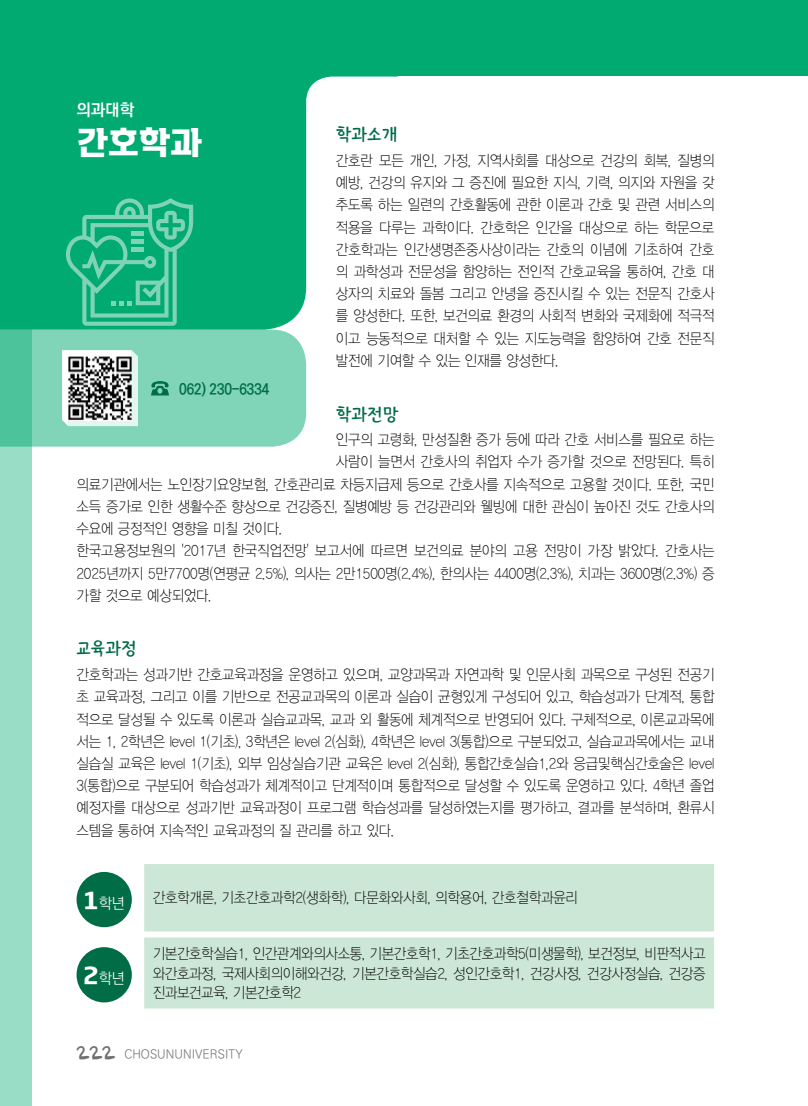
<style>
.page{position:relative;width:808px;height:1106px;background:#fff}
.page>*{position:absolute;margin:0;border:0;box-sizing:border-box;transform-origin:0 0}
.t1{font:31.5px "ROKAF Slab Serif Bold";color:#fff}
.t2{font:30px "Makgeolli";color:#727171}
.t3{font:18px "Yoon Childfundkorea";color:#006d46}
.t4{font:700 16.5px "Ko Pub Dotum";color:#fff}
.t5{font:15px/22.2px "YDVYGO31";letter-spacing:-.01em;color:#000;text-align:justify;scale:.9 1}
.t6{font:700 15px "Ko Pub Dotum";letter-spacing:-.01em;color:#006d46;scale:.9 1}
.t7{font:300 15px "Ko Pub Dotum";color:#fff}
.t8{font:300 12px "Ko Pub Dotum";color:#727171}
.s1{font-family:"ROKAF Slab Serif Bold";font-weight:400;font-size:22.5px}
</style>
<div class="page">
<div style="left:0;top:43px;width:32px;height:1063px;background:#9addc6"></div>
<div style="left:0;top:0;width:808px;height:98px;background:#00aa71"></div>
<div style="left:306px;top:77px;width:430px;height:55px;background:#fff;border-radius:25px"></div>
<div style="left:399px;top:77px;width:409px;height:55px;background:#fff"></div>
<div style="left:0;top:98px;width:306px;height:100px;background:#00aa71"></div>
<svg style="left:0;top:198px;width:306px;height:248px;background:#4bbf98"></svg>
<hr style="left:132px;top:248px;width:12px;height:4px;background:#7fd4b7">
<div style="left:132px;top:239px;width:12px;height:5px;background:#7fd4b7"></div>
<hr style="left:132px;top:231px;width:12px;height:4px;background:#7fd4b7">
<div style="left:144px;top:864px;width:570px;height:144px;background:#cce7d5"></div>
<div style="left:77px;top:872px;width:55px;height:55px;background:#006d46;border-radius:50%"></div>
<div style="left:77px;top:947px;width:55px;height:55px;background:#006d46;border-radius:50%"></div>
<p class="t4" style="left:77px;top:101px;width:59px">의과대학</p>
<p class="t3" style="left:336px;top:121px;width:63px">학과소개</p>
<p class="t5" style="left:336px;top:149px;width:422px">간호란 모든 개인, 가정, 지역사회를 대상으로 건강의 회복, 질병의 예방, 건강의 유지와 그 증진에 필요한 지식, 기력, 의지와 자원을 갖 추도록 하는 일련의 간호활동에 관한 이론과 간호 및 관련 서비스의 적용을 다루는 과학이다. 간호학은 인간을 대상으로 하는 학문으로 간호학과는 인간생명존중사상이라는 간호의 이념에 기초하여 간호 의 과학성과 전문성을 함양하는 전인적 간호교육을 통하여, 간호 대 상자의 치료와 돌봄 그리고 안녕을 증진시킬 수 있는 전문직 간호사 를 양성한다. 또한, 보건의료 환경의 사회적 변화와 국제화에 적극적 이고 능동적으로 대처할 수 있는 지도능력을 함양하여 간호 전문직 발전에 기여할 수 있는 인재를 양성한다.</p>
<p class="t3" style="left:336px;top:400px;width:64px">학과전망</p>
<p class="t5" style="left:336px;top:429px;width:422px">인구의 고령화, 만성질환 증가 등에 따라 간호 서비스를 필요로 하는</p>
<p class="t5" style="left:336px;top:451px;width:422px">사람이 늘면서 간호사의 취업자 수가 증가할 것으로 전망된다. 특히</p>
<p class="t5" style="left:77px;top:473px;width:710px">의료기관에서는 노인장기요양보험, 간호관리료 차등지급제 등으로 간호사를 지속적으로 고용할 것이다. 또한, 국민</p>
<p class="t5" style="left:77px;top:495px;width:710px">소득 증가로 인한 생활수준 향상으로 건강증진, 질병예방 등 건강관리와 웰빙에 대한 관심이 높아진 것도 간호사의</p>
<p class="t5" style="left:77px;top:517px;width:230px">수요에 긍정적인 영향을 미칠 것이다.</p>
<p class="t5" style="left:77px;top:540px;width:710px">한국고용정보원의 '2017년 한국직업전망' 보고서에 따르면 보건의료 분야의 고용 전망이 가장 밝았다. 간호사는</p>
<p class="t5" style="left:77px;top:562px;width:710px">2025년까지 5만7700명(연평균 2.5%), 의사는 2만1500명(2.4%), 한의사는 4400명(2.3%), 치과는 3600명(2.3%) 증</p>
<p class="t5" style="left:77px;top:584px;width:152px">가할 것으로 예상되었다.</p>
<p class="t3" style="left:77px;top:635px;width:62px">교육과정</p>
<p class="t5" style="left:77px;top:663px;width:710px">간호학과는 성과기반 간호교육과정을 운영하고 있으며, 교양과목과 자연과학 및 인문사회 과목으로 구성된 전공기 초 교육과정, 그리고 이를 기반으로 전공교과목의 이론과 실습이 균형있게 구성되어 있고, 학습성과가 단계적, 통합 적으로 달성될 수 있도록 이론과 실습교과목, 교과 외 활동에 체계적으로 반영되어 있다. 구체적으로, 이론교과목에 서는 1, 2학년은 level 1(기초), 3학년은 level 2(심화), 4학년은 level 3(통합)으로 구분되었고, 실습교과목에서는 교내 실습실 교육은 level 1(기초), 외부 임상실습기관 교육은 level 2(심화), 통합간호실습1,2와 응급및핵심간호술은 level 3(통합)으로 구분되어 학습성과가 체계적이고 단계적이며 통합적으로 달성할 수 있도록 운영하고 있다. 4학년 졸업 예정자를 대상으로 성과기반 교육과정이 프로그램 학습성과를 달성하였는지를 평가하고, 결과를 분석하며, 환류시 스템을 통하여 지속적인 교육과정의 질 관리를 하고 있다.</p>
<h1 class="t1" style="left:77px;top:125px;width:127px">간호학과</h1>
<p class="t6" style="left:179px;top:381px;width:102px">062) 230-6334</p>
<p class="t7" style="left:83px;top:896px;width:43px"><span class="s1">1</span>학년</p>
<p class="t5" style="left:153px;top:886px;width:474px">간호학개론, 기초간호과학2(생화학), 다문화와사회, 의학용어, 간호철학과윤리</p>
<p class="t7" style="left:83px;top:971px;width:43px"><span class="s1">2</span>학년</p>
<p class="t5" style="left:153px;top:943px;width:616px;line-height:19.5px">기본간호학실습1, 인간관계와의사소통, 기본간호학1, 기초간호과학5(미생물학), 보건정보, 비판적사고 와간호과정, 국제사회의이해와건강, 기본간호학실습2, 성인간호학1, 건강사정, 건강사정실습, 건강증 진과보건교육, 기본간호학2</p>
<h2 class="t2" style="left:77px;top:1037px;width:40px">222</h2>
<p class="t8" style="left:124px;top:1048px;width:120px">CHOSUNUNIVERSITY</p>
</div>
